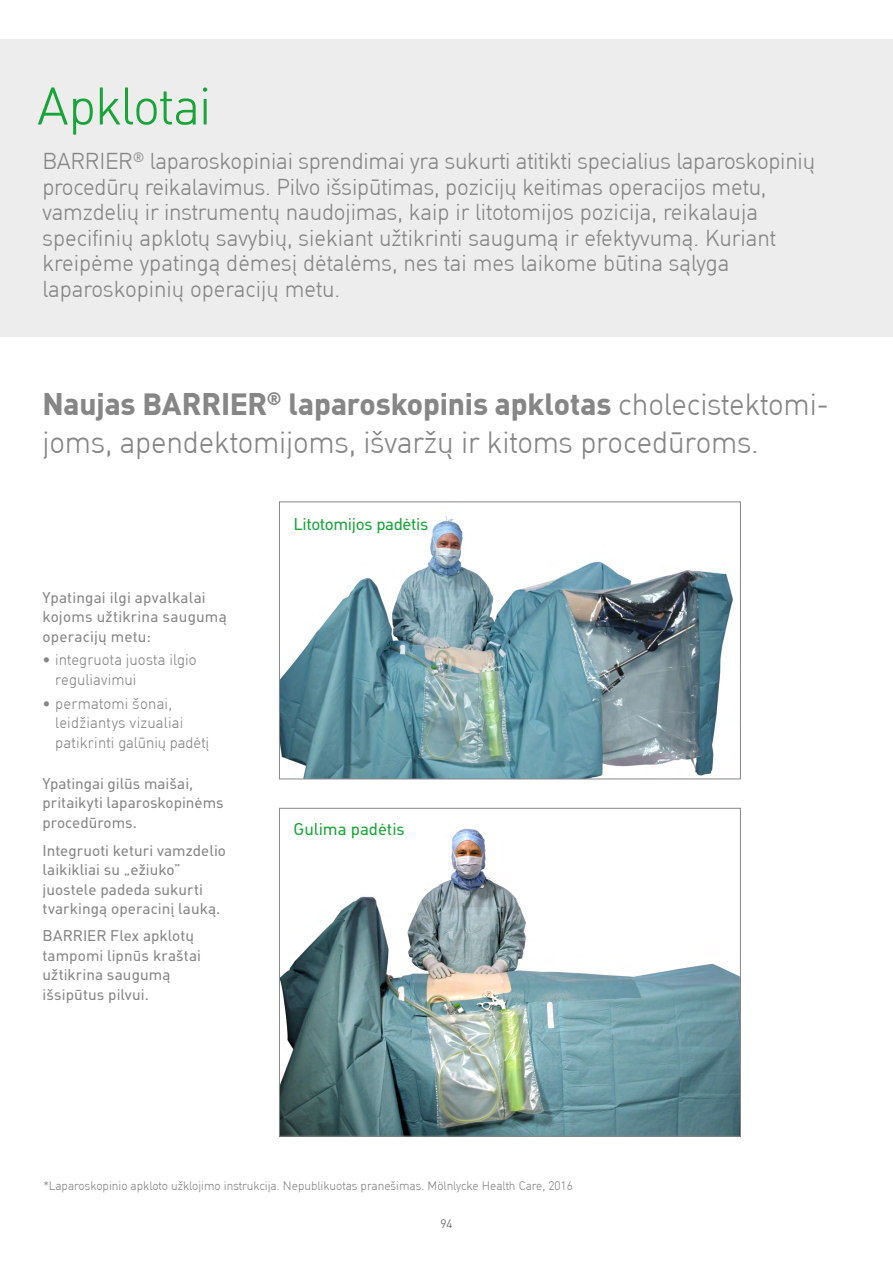
<style>
.page{position:relative;width:893px;height:1263px;background:#fff}
.page>*{position:absolute;margin:0;border:0;box-sizing:border-box;transform-origin:0 0}
.t1{font:300 51px "Molnlycke Din";letter-spacing:-.01em;color:#18a438}
.t2{font:300 30px/37.5px "Molnlycke Din";letter-spacing:-.005em;color:#878686}
.t3{font:300 22.5px/25.5px "Molnlycke Din";letter-spacing:-.005em;color:#878686}
.t4{font:16.5px "Molnlycke Din";letter-spacing:-.02em;color:#18a438}
.t5{font:16.5px "Molnlycke Din";color:#18a438}
.t6{font:15px/19.5px "Molnlycke Din";letter-spacing:.005em;color:#878686}
.t7{font:300 15px/19.5px "Molnlycke Din";letter-spacing:.015em;color:#878686}
.t8{font:300 12px "Molnlycke Din";color:#878686}
.t9{font:300 12px "MHC Din";color:#575756}
.s1{font-weight:700}
</style>
<div class="page">
<div style="left:0;top:39px;width:893px;height:298px;background:#ededed"></div>
<img style="left:281px;top:828px;width:458px;height:306px">
<div style="left:279px;top:808px;width:462px;height:328px;border:1px solid #878686"></div>
<img style="left:281px;top:516px;width:452px;height:261px">
<div style="left:279px;top:502px;width:462px;height:277px;border:1px solid #878686"></div>
<h1 class="t1" style="left:38px;top:78px;width:175px">Apklotai</h1>
<p class="t3" style="left:43px;top:149px;width:774px">BARRIER<sup>®</sup> laparoskopiniai sprendimai yra sukurti atitikti specialius laparoskopinių procedūrų reikalavimus. Pilvo išsipūtimas, pozicijų keitimas operacijos metu, vamzdelių ir instrumentų naudojimas, kaip ir litotomijos pozicija, reikalauja specifinių apklotų savybių, siekiant užtikrinti saugumą ir efektyvumą. Kuriant kreipėme ypatingą dėmesį dėtalėms, nes tai mes laikome būtina sąlyga laparoskopinių operacijų metu.</p>
<h2 class="t2" style="left:43px;top:386px;width:788px"><span class="s1">Naujas BARRIER</span><sup>®</sup> <span class="s1">laparoskopinis apklotas</span> cholecistektomi&shy;joms, apendektomijoms, išvaržų ir kitoms procedūroms.</h2>
<p class="t6" style="left:43px;top:587px;width:186px">Ypatingai ilgi apvalkalai kojoms užtikrina saugumą operacijų metu:</p>
<p class="t7" style="left:55px;top:651px;width:143px;text-indent:-13px">• integruota juosta ilgio reguliavimui</p>
<p class="t7" style="left:55px;top:694px;width:156px;text-indent:-13px">• permatomi šonai, leidžiantys vizualiai patikrinti galūnių padėtį</p>
<p class="t6" style="left:43px;top:773px;width:183px">Ypatingai gilūs maišai, pritaikyti laparoskopinėms procedūroms.</p>
<p class="t6" style="left:43px;top:841px;width:185px">Integruoti keturi vamzdelio laikikliai su „ežiuko” juostele padeda sukurti tvarkingą operacinį lauką.</p>
<p class="t6" style="left:43px;top:926px;width:160px">BARRIER Flex apklotų tampomi lipnūs kraštai užtikrina saugumą išsipūtus pilvui.</p>
<p class="t4" style="left:293px;top:514px;width:137px">Litotomijos padėtis</p>
<p class="t5" style="left:293px;top:820px;width:113px">Gulima padėtis</p>
<p class="t8" style="left:43px;top:1179px;width:531px">*Laparoskopinio apkloto užklojimo instrukcija. Nepublikuotas pranešimas. Mölnlycke Health Care, 2016</p>
<p class="t9" style="left:440px;top:1216px;width:14px">94</p>
</div>
